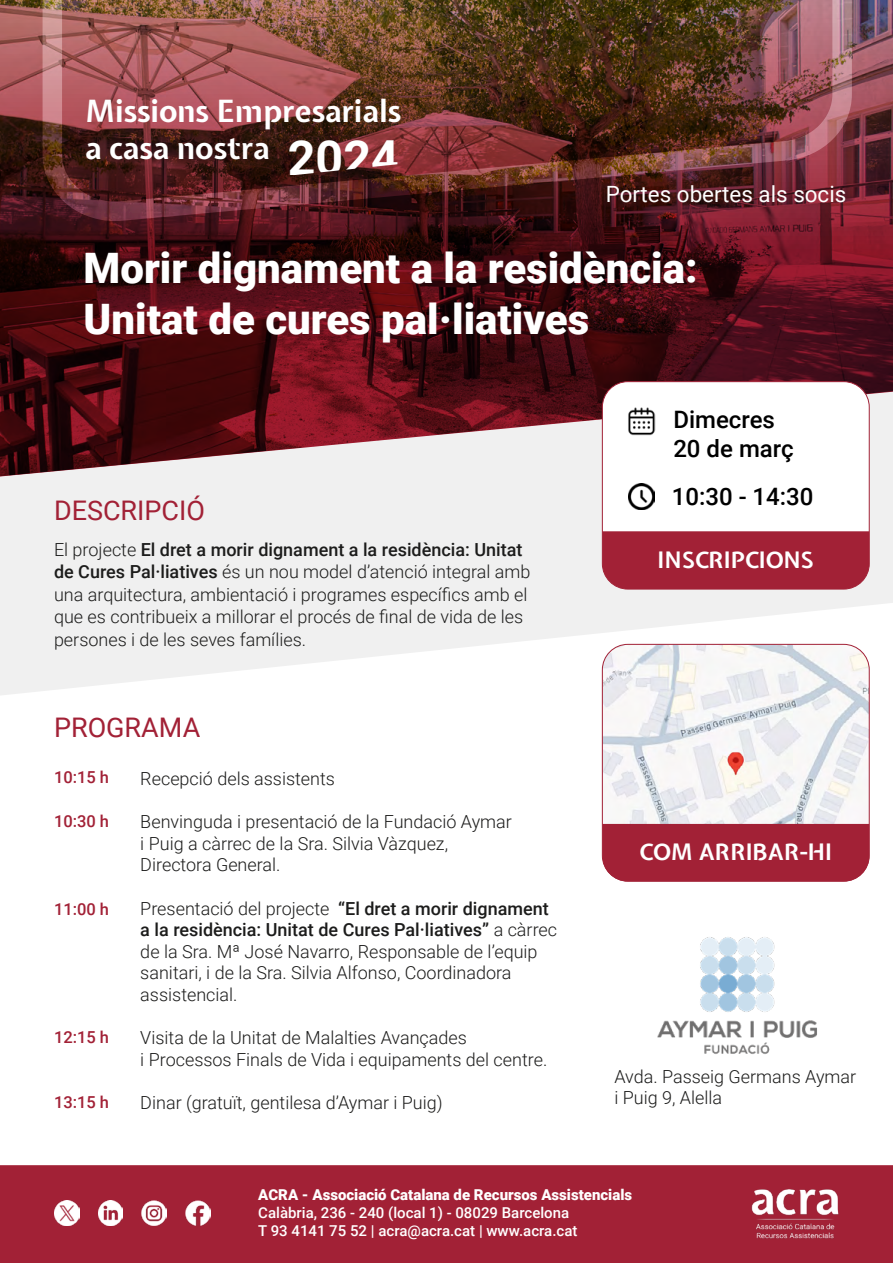
<style>
.page{position:relative;width:893px;height:1263px;background:#fff}
.page>*{position:absolute;margin:0;border:0;box-sizing:border-box;transform-origin:0 0}
.t1{font:700 48.3px "Roboto";color:#fff}
.t2{font:900 42px/50.4px "Roboto";color:#fff}
.t3{font:30.6px/36.8px "Expletus Sans";color:#fff}
.t4{font:27px "Roboto";color:#a22136}
.t5{font:500 24px/28.8px "Roboto";color:#000}
.t6{font:700 22.5px "Expletus Sans";color:#fff}
.t7{font:22.35px "Roboto";color:#fff}
.t8{font:300 18px/21.6px "Roboto";color:#1c1c1b}
.t9{font:500 16.5px "Roboto";color:#a22136}
.t10{font:500 15px/18px "Roboto";color:#fff}
.t11{font:900 15px "Roboto";color:#fff}
.s1{font-weight:500}
</style>
<div class="page">
<svg style="left:0;top:476px;width:893px;height:220px;fill:#f0f0f0"></svg>
<img style="left:0;top:0;width:893px;height:476px">
<img style="left:43px;top:0;width:809px;height:221px">
<img style="left:602px;top:644px;width:267px;height:180px">
<img style="left:657px;top:937px;width:160px;height:117px">
<div style="left:602px;top:824px;width:267px;height:58px;background:#a22136"></div>
<div style="left:0;top:1165px;width:893px;height:98px;background:#a22136"></div>
<img style="left:746px;top:1179px;width:93px;height:76px">
<div style="left:602px;top:382px;width:267px;height:207px;background:#fff;border-radius:26px"></div>
<div style="left:602px;top:531px;width:267px;height:58px;background:#a22136"></div>
<img style="left:628px;top:407px;width:28px;height:29px">
<img style="left:629px;top:483px;width:25px;height:26px">
<img style="left:54px;top:1201px;width:25px;height:25px">
<img style="left:98px;top:1201px;width:25px;height:25px">
<img style="left:142px;top:1201px;width:25px;height:25px">
<img style="left:186px;top:1201px;width:25px;height:25px">
<h3 class="t3" style="left:85px;top:95px;width:317px">Missions Empresarials a casa nostra</h3>
<h1 class="t1" style="left:288px;top:124px;width:112px">2024</h1>
<p class="t7" style="left:606px;top:178px;width:242px">Portes obertes als socis</p>
<h2 class="t2" style="left:84px;top:241px;width:616px">Morir dignament a la residència:<br>Unitat de cures pal·liatives</h2>
<h3 class="t4" style="left:54px;top:491px;width:153px">DESCRIPCIÓ</h3>
<p class="t8" style="left:54px;top:537px;width:478px;line-height:22.5px">El projecte <span class="s1">El dret a morir dignament a la residència: Unitat de Cures Pal·liatives</span> és un nou model d’atenció integral amb una arquitectura, ambientació i programes específics amb el que es contribueix a millorar el procés de final de vida de les persones i de les seves famílies.</p>
<h3 class="t4" style="left:54px;top:708px;width:148px">PROGRAMA</h3>
<p class="t9" style="left:54px;top:765px;width:57px">10:15 h</p>
<p class="t9" style="left:54px;top:810px;width:57px">10:30 h</p>
<p class="t9" style="left:54px;top:897px;width:57px">11:00 h</p>
<p class="t9" style="left:54px;top:1026px;width:57px">12:15 h</p>
<p class="t9" style="left:54px;top:1090px;width:57px">13:15 h</p>
<p class="t8" style="left:140px;top:767px;width:196px">Recepció dels assistents</p>
<p class="t8" style="left:140px;top:810px;width:373px">Benvinguda i presentació de la Fundació Aymar i Puig a càrrec de la Sra. Silvia Vàzquez,<br>Directora General.</p>
<p class="t8" style="left:140px;top:897px;width:418px">Presentació del projecte <span class="s1">“El dret a morir dignament a la residència: Unitat de Cures Pal·liatives”</span> a càrrec de la Sra. Mª José Navarro, Responsable de l’equip sanitari, i de la Sra. Silvia Alfonso, Coordinadora assistencial.</p>
<p class="t8" style="left:140px;top:1026px;width:409px">Visita de la Unitat de Malalties Avançades<br>i Processos Finals de Vida i equipaments del centre.</p>
<p class="t8" style="left:140px;top:1091px;width:304px">Dinar (gratuït, gentilesa d’Aymar i Puig)</p>
<h3 class="t5" style="left:673px;top:404px;width:122px">Dimecres<br>20 de març</h3>
<h3 class="t5" style="left:672px;top:481px;width:143px">10:30 - 14:30</h3>
<p class="t6" style="left:658px;top:547px;width:158px">INSCRIPCIONS</p>
<p class="t6" style="left:640px;top:840px;width:194px">COM ARRIBAR-HI</p>
<p class="t8" style="left:614px;top:1065px;width:243px">Avda. Passeig Germans Aymar i Puig 9, Alella</p>
<p class="t11" style="left:258px;top:1184px;width:375px">ACRA - Associació Catalana de Recursos Assistencials</p>
<p class="t10" style="left:258px;top:1203px;width:321px">Calàbria, 236 - 240 (local 1) - 08029 Barcelona<br>T 93 4141 75 52 | acra@acra.cat | www.acra.cat</p>
</div>
